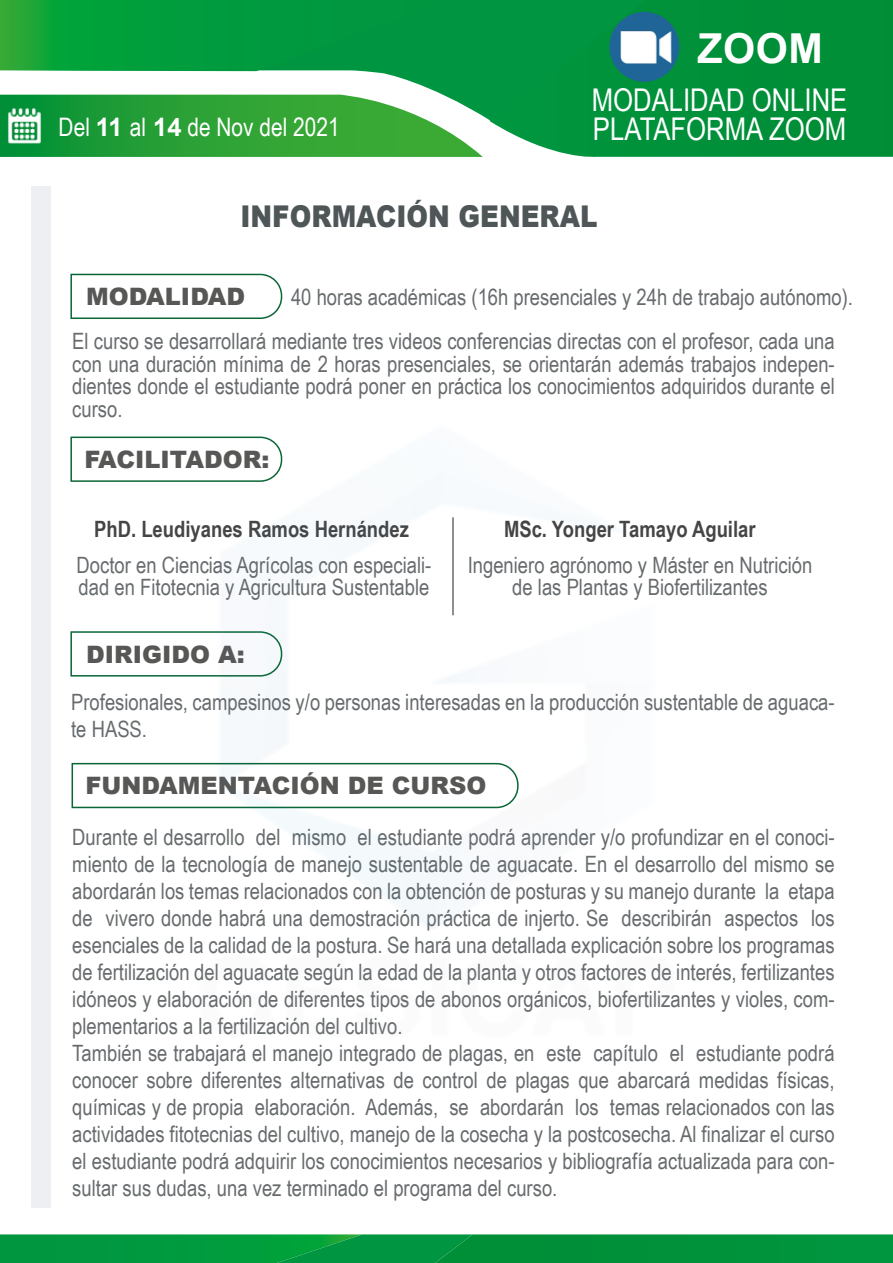
<style>
.page{position:relative;width:893px;height:1263px;background:#fff}
.page>*{position:absolute;margin:0;border:0;box-sizing:border-box;transform-origin:0 0}
.t1{font:700 41.25px "Arial";color:#fff}
.t2{font:31.35px "Arial Narrow";color:#fff}
.t3{font:900 30px "Arial";color:#4f5658;scale:.87 1}
.t4{font:25.5px "Arial Narrow";color:#fff}
.t5{font:900 24px "Arial";color:#575756}
.t6{font:22.5px/27px "Arial Narrow";color:#676b6d}
.t7{font:700 22.5px "Arial Narrow";color:#454545}
.s1{font-family:"Arial";font-weight:700}
</style>
<div class="page">
<div style="left:489px;top:0;width:404px;height:157px;background:#008f38"></div>
<svg style="left:255px;top:0;width:405px;height:121px;fill:#009641"></svg>
<svg style="left:0;top:0;width:445px;height:71px;background:#049c3d"></svg>
<svg style="left:0;top:95px;width:483px;height:62px;background:#3daa49"></svg>
<svg style="left:0;top:1234px;width:893px;height:29px;background:#04973f"></svg>
<img style="left:598px;top:0;width:93px;height:98px">
<img style="left:6px;top:107px;width:38px;height:38px">
<svg style="left:70px;top:273px;width:213px;height:46px"></svg>
<svg style="left:70px;top:631px;width:113px;height:46px"></svg>
<svg style="left:70px;top:436px;width:113px;height:46px"></svg>
<div style="left:32px;top:186px;width:19px;height:1021px;background:#eeeff2"></div>
<svg style="left:71px;top:762px;width:112px;height:47px"></svg>
<img style="left:183px;top:436px;width:399px;height:491px">
<h1 class="t1" style="left:697px;top:20px;width:127px">ZOOM</h1>
<h2 class="t2" style="left:592px;top:77px;width:257px">MODALIDAD ONLINE</h2>
<p class="t4" style="left:59px;top:108px;width:283px">Del <span class="s1">11</span> al <span class="s1">14</span> de Nov del 2021</p>
<h2 class="t2" style="left:593px;top:106px;width:255px">PLATAFORMA ZOOM</h2>
<h3 class="t3" style="left:240px;top:194px;width:412px">INFORMACIÓN GENERAL</h3>
<p class="t5" style="left:86px;top:279px;width:161px">MODALIDAD</p>
<p class="t6" style="left:291px;top:283px;width:564px">40 horas académicas (16h presenciales y 24h de trabajo autónomo).</p>
<p class="t6" style="left:72px;top:329px;width:764px;line-height:22.5px;text-align:justify">El curso se desarrollará mediante tres videos conferencias directas con el profesor, cada una con una duración mínima de 2 horas presenciales, se orientarán además trabajos indepen&shy;dientes donde el estudiante podrá poner en práctica los conocimientos adquiridos durante el curso.</p>
<p class="t5" style="left:85px;top:442px;width:187px">FACILITADOR:</p>
<p class="t7" style="left:94px;top:512px;width:316px">PhD. Leudiyanes Ramos Hernández</p>
<p class="t7" style="left:504px;top:512px;width:253px">MSc. Yonger Tamayo Aguilar</p>
<p class="t6" style="left:77px;top:553px;width:356px;line-height:22.5px">Doctor en Ciencias Agrícolas con especiali&shy;dad en Fitotecnia y Agricultura Sustentable</p>
<p class="t6" style="left:468px;top:553px;width:346px;line-height:22.5px;text-align:center">Ingeniero agrónomo y Máster en Nutrición de las Plantas y Biofertilizantes</p>
<p class="t5" style="left:86px;top:637px;width:160px">DIRIGIDO A:</p>
<p class="t6" style="left:71px;top:687px;width:765px">Profesionales, campesinos y/o personas interesadas en la producción sustentable de aguaca&shy;te HASS.</p>
<p class="t5" style="left:86px;top:768px;width:402px">FUNDAMENTACIÓN DE CURSO</p>
<p class="t6" style="left:72px;top:822px;width:764px">Durante el desarrollo del mismo el estudiante podrá aprender y/o profundizar en el conoci&shy;miento de la tecnología de manejo sustentable de aguacate. En el desarrollo del mismo se abordarán los temas relacionados con la obtención de posturas y su manejo durante la etapa de vivero donde habrá una demostración práctica de injerto. Se describirán aspectos los esenciales de la calidad de la postura. Se hará una detallada explicación sobre los programas de fertilización del aguacate según la edad de la planta y otros factores de interés, fertilizantes idóneos y elaboración de diferentes tipos de abonos orgánicos, biofertilizantes y violes, com&shy;plementarios a la fertilización del cultivo.<br>También se trabajará el manejo integrado de plagas, en este capítulo el estudiante podrá conocer sobre diferentes alternativas de control de plagas que abarcará medidas físicas, químicas y de propia elaboración. Además, se abordarán los temas relacionados con las actividades fitotecnias del cultivo, manejo de la cosecha y la postcosecha. Al finalizar el curso el estudiante podrá adquirir los conocimientos necesarios y bibliografía actualizada para con&shy;sultar sus dudas, una vez terminado el programa del curso.</p>
</div>
